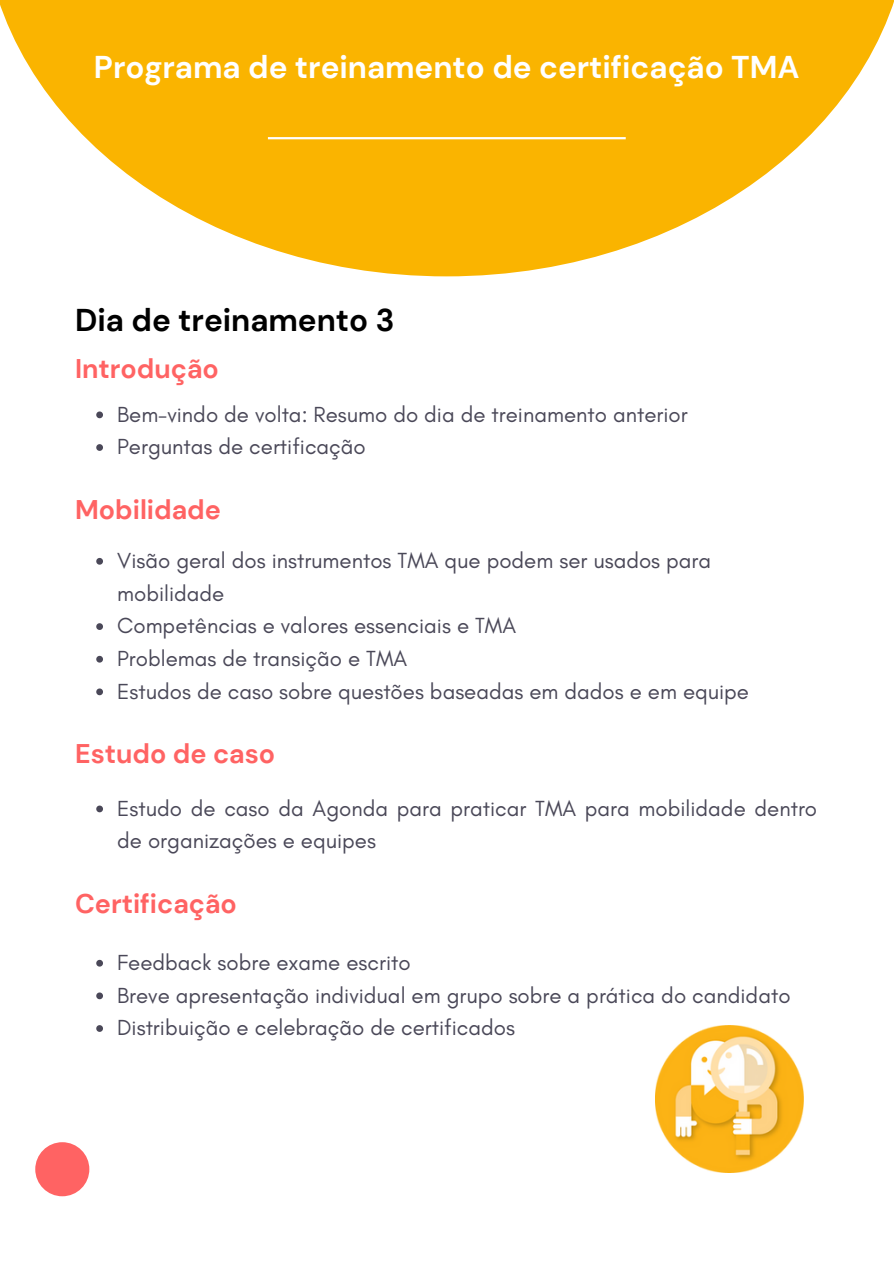
<style>
.page{position:relative;width:894px;height:1264px;background:#fff}
.page>*{position:absolute;margin:0;border:0;box-sizing:border-box;transform-origin:0 0}
.t1{font:700 31.5px "DM Sans";color:#fff}
.t2{font:700 31.5px "DM Sans";color:#000}
.t3{font:700 27px "DM Sans";color:#ff6363}
.t4{font:22.2px/32.7px "Glacial Indifference";color:#4a4858}
</style>
<div class="page">
<img style="left:655px;top:1025px;width:148px;height:147px">
<svg style="left:0;top:0;width:893px;height:276px;fill:#fab400"></svg>
<svg style="left:96px;top:805px;width:7px;height:7px"></svg>
<svg style="left:96px;top:411px;width:7px;height:7px"></svg>
<svg style="left:96px;top:444px;width:7px;height:7px"></svg>
<svg style="left:96px;top:558px;width:7px;height:6px"></svg>
<svg style="left:96px;top:623px;width:7px;height:7px"></svg>
<svg style="left:96px;top:656px;width:7px;height:6px"></svg>
<svg style="left:96px;top:688px;width:7px;height:7px"></svg>
<svg style="left:96px;top:959px;width:7px;height:7px"></svg>
<svg style="left:96px;top:992px;width:7px;height:7px"></svg>
<svg style="left:96px;top:1025px;width:7px;height:6px"></svg>
<hr style="left:268px;top:137px;width:357px;height:2px;background:#fff">
<div style="left:35px;top:1142px;width:54px;height:54px;background:#ff6363;border-radius:50%"></div>
<h2 class="t1" style="left:94px;top:47px;width:707px">Programa de treinamento de certificação TMA</h2>
<h1 class="t2" style="left:75px;top:299px;width:321px">Dia de treinamento 3</h1>
<p class="t3" style="left:75px;top:351px;width:145px">Introdução</p>
<h2 class="t4" style="left:117px;top:397px;width:572px">Bem-vindo de volta: Resumo do dia de treinamento anterior</h2>
<p class="t4" style="left:117px;top:430px;width:250px">Perguntas de certificação</p>
<h2 class="t3" style="left:75px;top:492px;width:147px">Mobilidade</h2>
<p class="t4" style="left:117px;top:544px;width:595px">Visão geral dos instrumentos TMA que podem ser usados para mobilidade</p>
<p class="t4" style="left:117px;top:609px;width:400px">Competências e valores essenciais e TMA</p>
<h2 class="t4" style="left:117px;top:642px;width:291px">Problemas de transição e TMA</h2>
<p class="t4" style="left:117px;top:674px;width:633px">Estudos de caso sobre questões baseadas em dados e em equipe</p>
<p class="t3" style="left:75px;top:736px;width:201px">Estudo de caso</p>
<p class="t4" style="left:117px;top:791px;width:701px">Estudo de caso da Agonda para praticar TMA para mobilidade dentro de organizações e equipes</p>
<p class="t3" style="left:75px;top:886px;width:163px">Certificação</p>
<p class="t4" style="left:117px;top:945px;width:295px">Feedback sobre exame escrito</p>
<p class="t4" style="left:117px;top:978px;width:674px">Breve apresentação individual em grupo sobre a prática do candidato</p>
<p class="t4" style="left:117px;top:1011px;width:399px">Distribuição e celebração de certificados</p>
</div>
